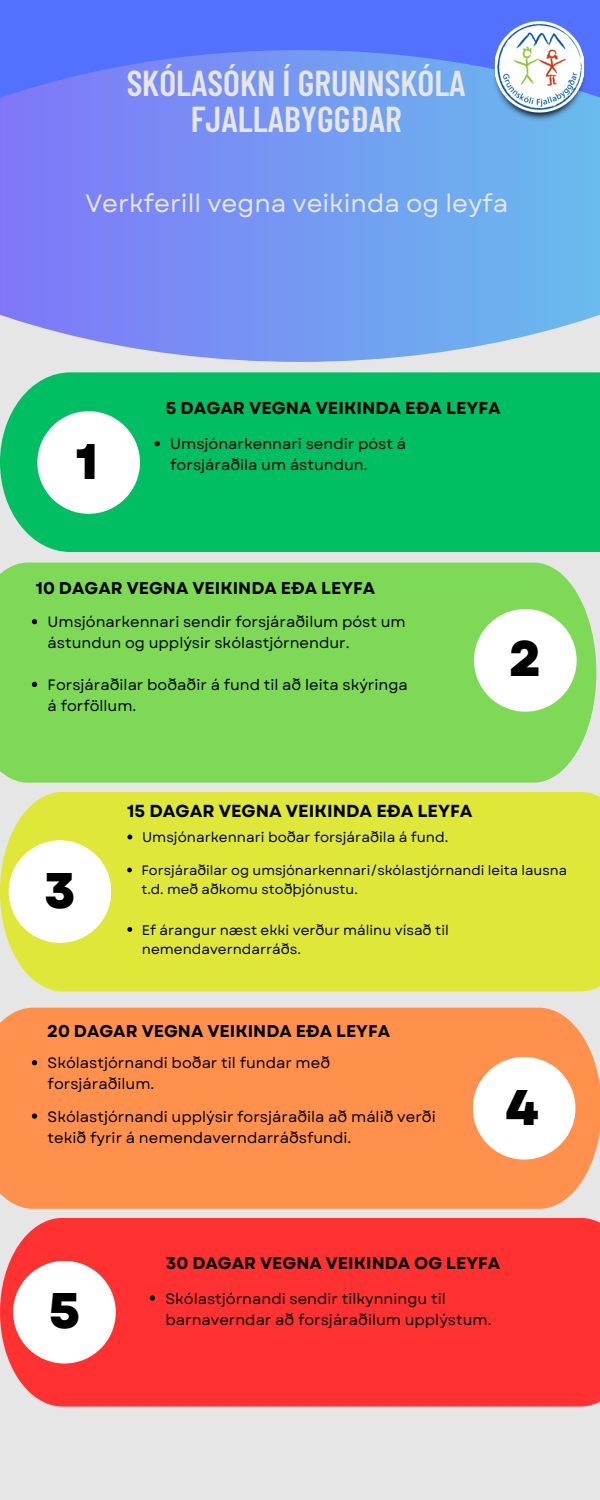
<style>
.page{position:relative;width:600px;height:1500px;background:#e6e6e6}
.page>*{position:absolute;margin:0;border:0;box-sizing:border-box;transform-origin:0 0}
.t1{font:800 50px "Garet";color:#000}
.t2{font:600 36px/35.7px "Barlow Condensed";color:#e6e6e6;text-align:center}
.t3{font:25px "Garet";color:#e6e6e6}
.t4{font:700 17.4px "Garet";color:#000}
.t5{font:700 17.2px "Garet";color:#000}
.t6{font:700 17px "Garet";color:#000}
.t7{font:15px/21px "Garet";color:#000}
.t8{font:14px "Garet";color:#000}
.t9{font:13.9px/19.4px "Garet";color:#000}
.t10{font:13.5px/18.9px "Garet";color:#000}
</style>
<div class="page">
<div style="left:0;top:372px;width:600px;height:180px;background:#00bf63"></div>
<div style="left:0;top:563px;width:596px;height:220px;background:#7ed957"></div>
<div style="left:0;top:792px;width:600px;height:199px;background:#dfe838"></div>
<div style="left:0;top:1008px;width:600px;height:201px;background:#ff914d"></div>
<div style="left:0;top:1218px;width:600px;height:189px;background:#ff3131"></div>
<div style="left:37px;top:411px;width:103px;height:103px;background:#fff;border-radius:50%"></div>
<div style="left:474px;top:609px;width:103px;height:103px;background:#fff;border-radius:50%"></div>
<svg style="left:0;top:122px;width:600px;height:240px;background:#7b9df1"></svg>
<svg style="left:0;top:0;width:600px;height:122px;background:#6282f9"></svg>
<div style="left:9px;top:840px;width:102px;height:103px;background:#fff;border-radius:50%"></div>
<div style="left:473px;top:1057px;width:102px;height:103px;background:#fff;border-radius:50%"></div>
<div style="left:13px;top:1261px;width:103px;height:103px;background:#fff;border-radius:50%"></div>
<img style="left:492px;top:22px;width:96px;height:100px">
<svg style="left:155px;top:441px;width:5px;height:5px"></svg>
<svg style="left:32px;top:619px;width:5px;height:5px"></svg>
<svg style="left:127px;top:835px;width:5px;height:4px"></svg>
<svg style="left:127px;top:868px;width:5px;height:4px"></svg>
<svg style="left:127px;top:927px;width:5px;height:5px"></svg>
<svg style="left:32px;top:1060px;width:5px;height:5px"></svg>
<svg style="left:32px;top:1113px;width:5px;height:6px"></svg>
<svg style="left:150px;top:1295px;width:5px;height:6px"></svg>
<svg style="left:32px;top:682px;width:5px;height:5px"></svg>
<p class="t2" style="left:127px;top:64px;width:341px">SKÓLASÓKN Í GRUNNSKÓLA<br>FJALLABYGGÐAR</p>
<p class="t3" style="left:85px;top:185px;width:424px">Verkferill vegna veikinda og leyfa</p>
<p class="t1" style="left:76px;top:425px;width:24px">1</p>
<p class="t5" style="left:166px;top:396px;width:336px">5 DAGAR VEGNA VEIKINDA EÐA LEYFA</p>
<p class="t7" style="left:170px;top:434px;width:237px">Umsjónarkennari sendir póst á forsjáraðila um ástundun.</p>
<p class="t6" style="left:36px;top:575px;width:341px">10 DAGAR VEGNA VEIKINDA EÐA LEYFA</p>
<p class="t7" style="left:48px;top:612px;width:360px">Umsjónarkennari sendir forsjáraðilum póst um ástundun og upplýsir skólastjórnendur.</p>
<p class="t7" style="left:48px;top:674px;width:362px">Forsjáraðilar boðaðir á fund til að leita skýringa á forföllum.</p>
<p class="t1" style="left:509px;top:623px;width:34px">2</p>
<p class="t1" style="left:44px;top:854px;width:33px">3</p>
<p class="t4" style="left:127px;top:798px;width:347px">15 DAGAR VEGNA VEIKINDA EÐA LEYFA</p>
<p class="t8" style="left:142px;top:827px;width:308px">Umsjónarkennari boðar forsjáraðila á fund.</p>
<p class="t10" style="left:141px;top:861px;width:427px">Forsjáraðilar og umsjónarkennari/skólastjórnandi leita lausna t.d. með aðkomu stoðþjónustu.</p>
<p class="t9" style="left:142px;top:920px;width:308px">Ef árangur næst ekki verður málinu vísað til nemendaverndarráðs.</p>
<p class="t6" style="left:47px;top:1019px;width:345px">20 DAGAR VEGNA VEIKINDA EÐA LEYFA</p>
<p class="t7" style="left:48px;top:1053px;width:284px">Skólastjórnandi boðar til fundar með forsjáraðilum.</p>
<p class="t7" style="left:48px;top:1106px;width:390px">Skólastjórnandi upplýsir forsjáraðila að málið verði tekið fyrir á nemendaverndarráðsfundi.</p>
<p class="t1" style="left:505px;top:1071px;width:35px">4</p>
<p class="t1" style="left:49px;top:1275px;width:33px">5</p>
<p class="t6" style="left:166px;top:1251px;width:336px">30 DAGAR VEGNA VEIKINDA OG LEYFA</p>
<p class="t7" style="left:165px;top:1288px;width:282px">Skólastjórnandi sendir tilkynningu til</p>
<p class="t7" style="left:165px;top:1309px;width:328px">barnaverndar að forsjáraðilum upplýstum.</p>
</div>
